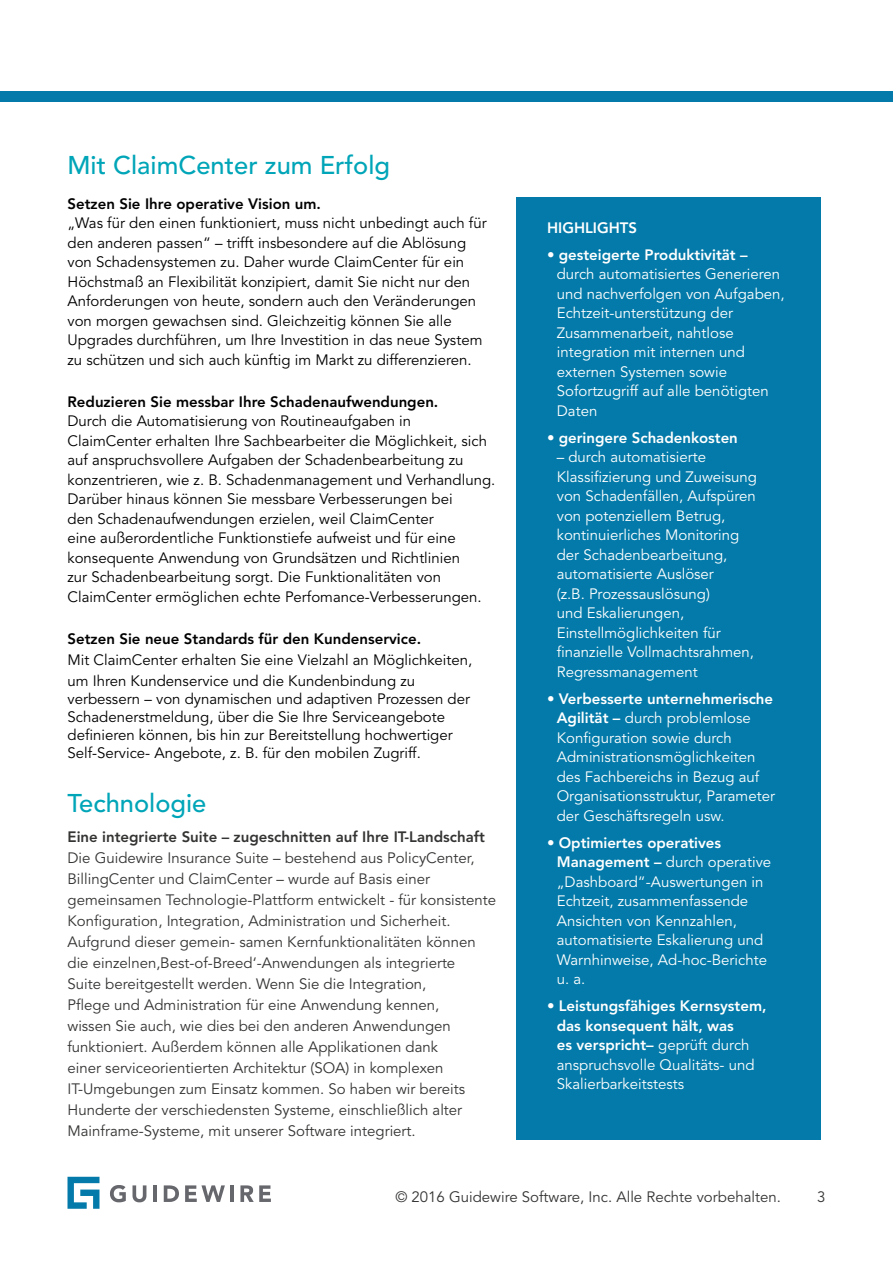
<style>
.page{position:relative;width:893px;height:1263px;background:#fff}
.page>*{position:absolute;margin:0;border:0;box-sizing:border-box;transform-origin:0 0}
.t1{font:500 25.5px "Avenir LT Std";color:#00a5b8}
.t2{font:15px/19.5px "Avenir LT Std";color:#000}
.t3{font:15px/19.5px "Avenir LT Std";color:#fff}
.t4{font:15px/21px "Avenir LT Std";color:#343433}
.t5{font:800 15px/19.5px "Avenir LT Std";color:#fff}
.t6{font:800 15px "Avenir LT Std";color:#000}
.t7{font:800 15px "Avenir LT Std";color:#343433}
.s1{font-weight:800}
.s2{font-weight:400}
</style>
<div class="page">
<div style="left:0;top:91px;width:893px;height:11px;background:#037aa9"></div>
<svg style="left:110px;top:1185px;width:16px;height:17px"></svg>
<svg style="left:133px;top:1185px;width:13px;height:17px"></svg>
<hr style="left:153px;top:1185px;width:4px;height:17px;background:#66666d">
<svg style="left:164px;top:1185px;width:15px;height:17px"></svg>
<svg style="left:185px;top:1185px;width:40px;height:17px"></svg>
<hr style="left:230px;top:1185px;width:4px;height:17px;background:#66666d">
<svg style="left:240px;top:1185px;width:31px;height:17px"></svg>
<svg style="left:68px;top:1177px;width:31px;height:32px"></svg>
<div style="left:516px;top:197px;width:304px;height:943px;background:#037aa9"></div>
<h1 class="t1" style="left:68px;top:151px;width:324px">Mit ClaimCenter zum Erfolg</h1>
<p class="t6" style="left:68px;top:195px;width:255px">Setzen Sie Ihre operative Vision um.</p>
<p class="t2" style="left:68px;top:214px;width:421px">„Was für den einen funktioniert, muss nicht unbedingt auch für den anderen passen“ – trifft insbesondere auf die Ablösung von Schadensystemen zu. Daher wurde ClaimCenter für ein Höchstmaß an Flexibilität konzipiert, damit Sie nicht nur den Anforderungen von heute, sondern auch den Veränderungen von morgen gewachsen sind. Gleichzeitig können Sie alle Upgrades durchführen, um Ihre Investition in das neue System zu schützen und sich auch künftig im Markt zu differenzieren.</p>
<p class="t6" style="left:68px;top:393px;width:372px">Reduzieren Sie messbar Ihre Schadenaufwendungen.</p>
<p class="t2" style="left:68px;top:412px;width:429px">Durch die Automatisierung von Routineaufgaben in ClaimCenter erhalten Ihre Sachbearbeiter die Möglichkeit, sich auf anspruchsvollere Aufgaben der Schadenbearbeitung zu konzentrieren, wie z. B. Schadenmanagement und Verhandlung.<br>Darüber hinaus können Sie messbare Verbesserungen bei<br>den Schadenaufwendungen erzielen, weil ClaimCenter<br>eine außerordentliche Funktionstiefe aufweist und für eine konsequente Anwendung von Grundsätzen und Richtlinien<br>zur Schadenbearbeitung sorgt. Die Funktionalitäten von ClaimCenter ermöglichen echte Perfomance-Verbesserungen.</p>
<p class="t6" style="left:68px;top:630px;width:355px">Setzen Sie neue Standards für den Kundenservice.</p>
<p class="t2" style="left:68px;top:650px;width:406px;line-height:21px">Mit ClaimCenter erhalten Sie eine Vielzahl an Möglichkeiten, um Ihren Kundenservice und die Kundenbindung zu</p>
<p class="t2" style="left:68px;top:690px;width:404px;line-height:18px">verbessern – von dynamischen und adaptiven Prozessen der Schadenerstmeldung, über die Sie Ihre Serviceangebote definieren können, bis hin zur Bereitstellung hochwertiger Self-Service- Angebote, z. B. für den mobilen Zugriff.</p>
<h1 class="t1" style="left:68px;top:788px;width:140px">Technologie</h1>
<p class="t7" style="left:68px;top:828px;width:419px">Eine integrierte Suite – zugeschnitten auf Ihre IT-Landschaft</p>
<p class="t4" style="left:68px;top:848px;width:430px">Die Guidewire Insurance Suite – bestehend aus PolicyCenter, BillingCenter und ClaimCenter – wurde auf Basis einer gemeinsamen Technologie-Plattform entwickelt - für konsistente Konfiguration, Integration, Administration und Sicherheit.<br>Aufgrund dieser gemein- samen Kernfunktionalitäten können die einzelnen‚Best-of-Breed‘-Anwendungen als integrierte<br>Suite bereitgestellt werden. Wenn Sie die Integration,<br>Pflege und Administration für eine Anwendung kennen,<br>wissen Sie auch, wie dies bei den anderen Anwendungen funktioniert. Außerdem können alle Applikationen dank<br>einer serviceorientierten Architektur (SOA) in komplexen IT-Umgebungen zum Einsatz kommen. So haben wir bereits Hunderte der verschiedensten Systeme, einschließlich alter Mainframe-Systeme, mit unserer Software integriert.</p>
<p class="t5" style="left:547px;top:218px;width:92px">HIGHLIGHTS</p>
<p class="t3" style="left:557px;top:245px;width:229px;text-indent:-10px">• <span class="s1">gesteigerte Produktivität – </span>durch automatisiertes Generieren und nachverfolgen von Aufgaben,<br>Echtzeit-unterstützung der<br>Zusammenarbeit, nahtlose integration mit internen und externen Systemen sowie<br>Sofortzugriff auf alle benötigten<br>Daten</p>
<p class="t5" style="left:547px;top:428px;width:192px"><span class="s2">•</span> geringere Schadenkosten</p>
<p class="t3" style="left:557px;top:448px;width:202px">– durch automatisierte<br>Klassifizierung und Zuweisung von Schadenfällen, Aufspüren von potenziellem Betrug, kontinuierliches Monitoring der Schadenbearbeitung, automatisierte Auslöser<br>(z.B. Prozessauslösung)<br>und Eskalierungen,<br>Einstellmöglichkeiten für finanzielle Vollmachtsrahmen,<br>Regressmanagement</p>
<p class="t3" style="left:557px;top:689px;width:220px;text-indent:-10px">• <span class="s1">Verbesserte unternehmerische<br>Agilität –</span> durch problemlose<br>Konfiguration sowie durch<br>Administrationsmöglichkeiten des Fachbereichs in Bezug auf<br>Organisationsstruktur, Parameter der Geschäftsregeln usw.</p>
<p class="t3" style="left:557px;top:833px;width:216px;text-indent:-10px">• <span class="s1">Optimiertes operatives<br>Management –</span> durch operative „Dashboard“-Auswertungen in<br>Echtzeit, zusammenfassende<br>Ansichten von Kennzahlen, automatisierte Eskalierung und<br>Warnhinweise, Ad-hoc-Berichte u. a.</p>
<p class="t5" style="left:557px;top:996px;width:211px;text-indent:-10px"><span class="s2">•</span> Leistungsfähiges Kernsystem, das konsequent hält, was<br>es verspricht– <span class="s2">geprüft durch anspruchsvolle Qualitäts- und<br>Skalierbarkeitstests</span></p>
<p class="t4" style="left:395px;top:1186px;width:387px">© 2016 Guidewire Software, Inc. Alle Rechte vorbehalten.</p>
<p class="t4" style="left:817px;top:1186px;width:10px">3</p>
</div>
